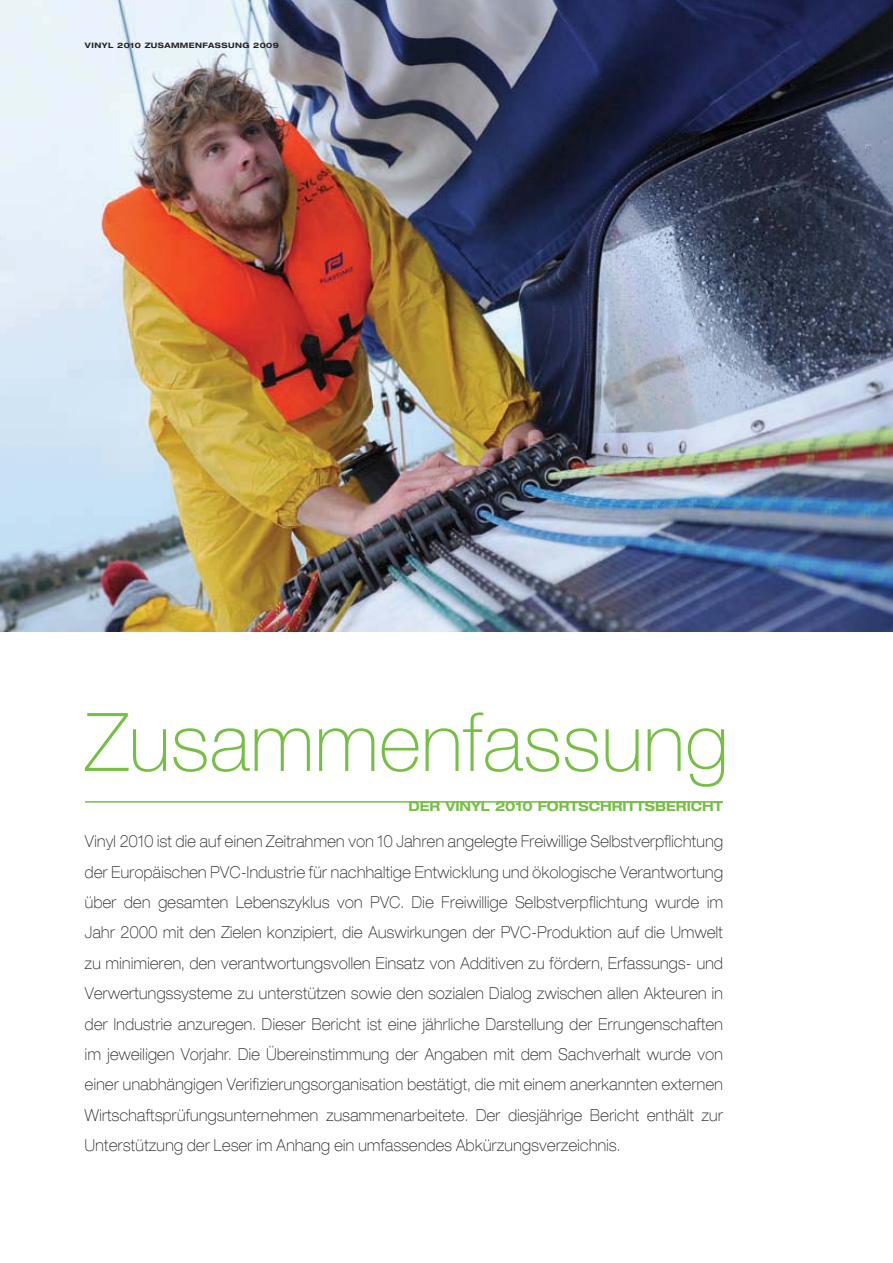
<style>
.page{position:relative;width:893px;height:1263px;background:#fff}
.page>*{position:absolute;margin:0;border:0;box-sizing:border-box;transform-origin:0 0}
.t1{font:100 81px "Helvetica Neue LT Std";color:#75c043}
.t2{font:100 expanded 16.5px/30.5px "Helvetica Neue LT Std";letter-spacing:.03em;color:#231f20;text-align:justify;scale:.83 1}
.t3{font:700 expanded 13.5px "Helvetica Neue LT Std";color:#75c043;scale:.93 1}
.t4{font:700 expanded 7.5px "Helvetica Neue LT Std";letter-spacing:.06em;color:#231f20}
</style>
<div class="page">
<img style="left:0;top:0;width:893px;height:631px">
<hr style="left:85px;top:801px;width:638px;height:2px;background:#75c043">
<p class="t4" style="left:85px;top:43px;width:195px">VINYL 2010 ZUSAMMENFASSUNG 2009</p>
<h1 class="t1" style="left:85px;top:713px;width:645px">Zusammenfassung</h1>
<p class="t3" style="left:408px;top:801px;width:340px">DER VINYL 2010 FORTSCHRITTSBERICHT</p>
<p class="t2" style="left:85px;top:828px;width:770px">Vinyl 2010 ist die auf einen Zeitrahmen von 10 Jahren angelegte Freiwillige Selbstverpflichtung der Europäischen PVC-Industrie für nachhaltige Entwicklung und ökologische Verantwortung über den gesamten Lebenszyklus von PVC. Die Freiwillige Selbstverpflichtung wurde im Jahr 2000 mit den Zielen konzipiert, die Auswirkungen der PVC-Produktion auf die Umwelt zu minimieren, den verantwortungsvollen Einsatz von Additiven zu fördern, Erfassungs- und Verwertungssysteme zu unterstützen sowie den sozialen Dialog zwischen allen Akteuren in der Industrie anzuregen. Dieser Bericht ist eine jährliche Darstellung der Errungenschaften im jeweiligen Vorjahr. Die Übereinstimmung der Angaben mit dem Sachverhalt wurde von einer unabhängigen Verifizierungsorganisation bestätigt, die mit einem anerkannten externen Wirtschaftsprüfungsunternehmen zusammenarbeitete. Der diesjährige Bericht enthält zur Unterstützung der Leser im Anhang ein umfassendes Abkürzungsverzeichnis.</p>
</div>
